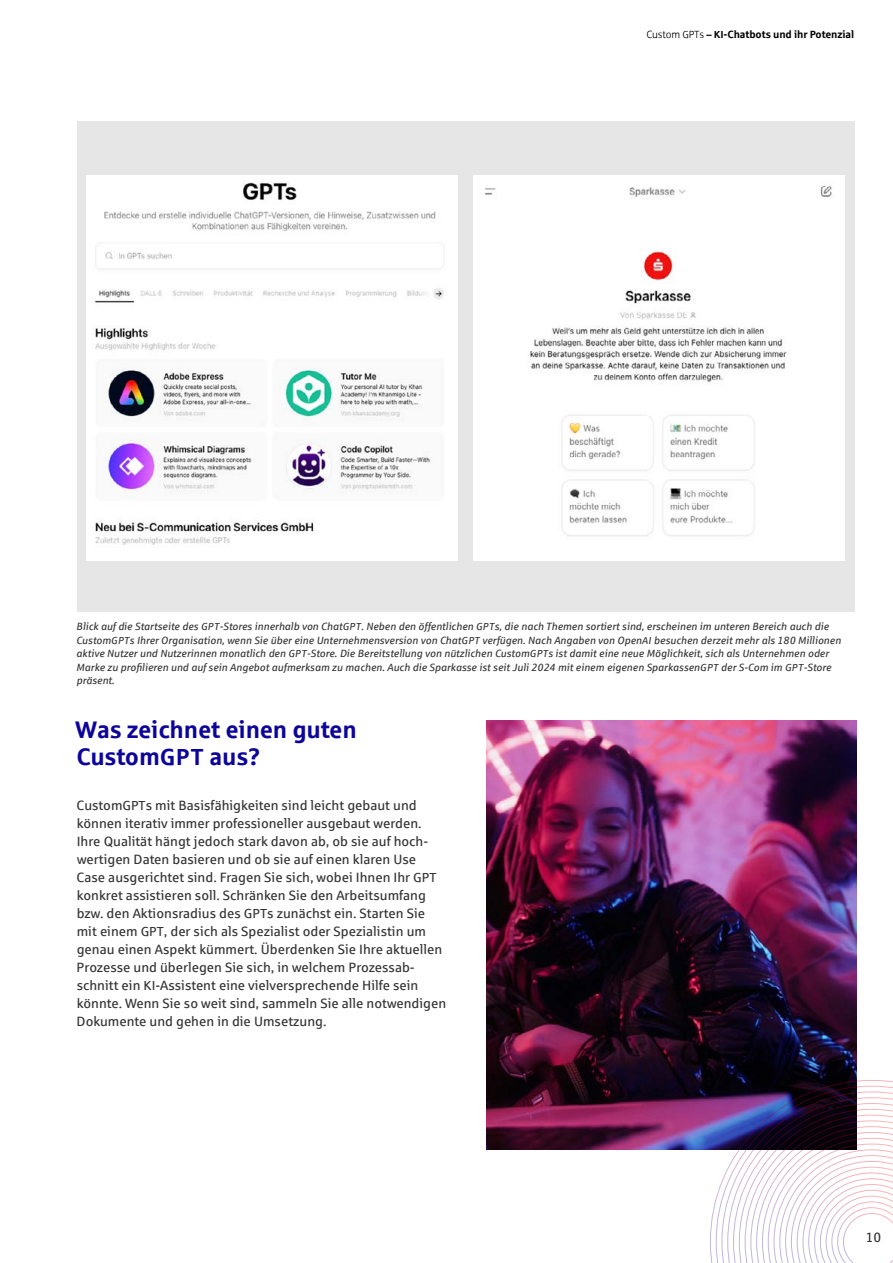
<style>
.page{position:relative;width:893px;height:1263px;background:#fff}
.page>*{position:absolute;margin:0;border:0;box-sizing:border-box;transform-origin:0 0}
.t1{font:700 24px/27px "Sparkasse Rg";letter-spacing:-.01em;color:#0d0599}
.t2{font:13.5px/18px "Sparkasse Rg";color:#333}
.t3{font:italic 10.5px/13.5px "Sparkasse Rg";color:#333}
.t4{font:700 10.5px "Sparkasse Rg";letter-spacing:-.01em;color:#000}
.s1{font-family:"Sparkasse Lt";font-weight:400}
.s2{font-family:"Sparkasse Lt";font-weight:400;font-size:10.2px}
.s3{font-size:10.2px}
.s4{font-size:23.25px}
.s5{font-size:13.05px}
</style>
<div class="page">
<div style="left:77px;top:121px;width:778px;height:491px;background:#e6e6e6"></div>
<img style="left:87px;top:175px;width:371px;height:385px">
<img style="left:473px;top:175px;width:371px;height:385px">
<img style="left:486px;top:720px;width:370px;height:429px">
<svg style="left:710px;top:1080px;width:183px;height:183px"></svg>
<p class="t4" style="left:646px;top:27px;width:209px"><span class="s1">Custom</span> <span class="s2">GPT</span><span class="s1">s</span> – <span class="s3">KI</span>-Chatbots und ihr Potenzial</p>
<p class="t3" style="left:76px;top:619px;width:766px">Blick auf die Startseite des <span class="s3">GPT</span>-Stores innerhalb von Chat<span class="s3">GPT</span>. Neben den öffentlichen <span class="s3">GPT</span>s, die nach Themen sortiert sind, erscheinen im unteren Bereich auch die Custom<span class="s3">GPT</span>s Ihrer Organisation, wenn Sie über eine Unternehmensversion von Chat<span class="s3">GPT</span> verfügen. Nach Angaben von Open<span class="s3">AI</span> besuchen derzeit mehr als 180 Millionen aktive Nutzer und Nutzerinnen monatlich den <span class="s3">GPT</span>-Store. Die Bereitstellung von nützlichen Custom<span class="s3">GPT</span>s ist damit eine neue Möglichkeit, sich als Unternehmen oder Marke zu profilieren und auf sein Angebot aufmerksam zu machen. Auch die Sparkasse ist seit Juli 2024 mit einem eigenen Sparkassen<span class="s3">GPT</span> der S-Com im <span class="s3">GPT</span>-Store präsent.</p>
<h1 class="t1" style="left:75px;top:715px;width:283px">Was zeichnet einen guten<br>Custom<span class="s4">GPT</span> aus?</h1>
<p class="t2" style="left:77px;top:796px;width:371px">Custom<span class="s5">GPT</span>s mit Basisfähigkeiten sind leicht gebaut und können iterativ immer professioneller ausgebaut werden.<br>Ihre Qualität hängt jedoch stark davon ab, ob sie auf hoch&shy;wertigen Daten basieren und ob sie auf einen klaren Use Case ausgerichtet sind. Fragen Sie sich, wobei Ihnen Ihr <span class="s5">GPT </span>konkret assistieren soll. Schränken Sie den Arbeitsumfang bzw. den Aktionsradius des <span class="s5">GPT</span>s zunächst ein. Starten Sie mit einem <span class="s5">GPT</span>, der sich als Spezialist oder Spezialistin um genau einen Aspekt kümmert. Überdenken Sie Ihre aktuellen Prozesse und überlegen Sie sich, in welchem Prozessab&shy;schnitt ein <span class="s5">KI</span>-Assistent eine vielversprechende Hilfe sein könnte. Wenn Sie so weit sind, sammeln Sie alle notwendigen Dokumente und gehen in die Umsetzung.</p>
<p class="t2" style="left:866px;top:1228px;width:17px">10</p>
</div>
